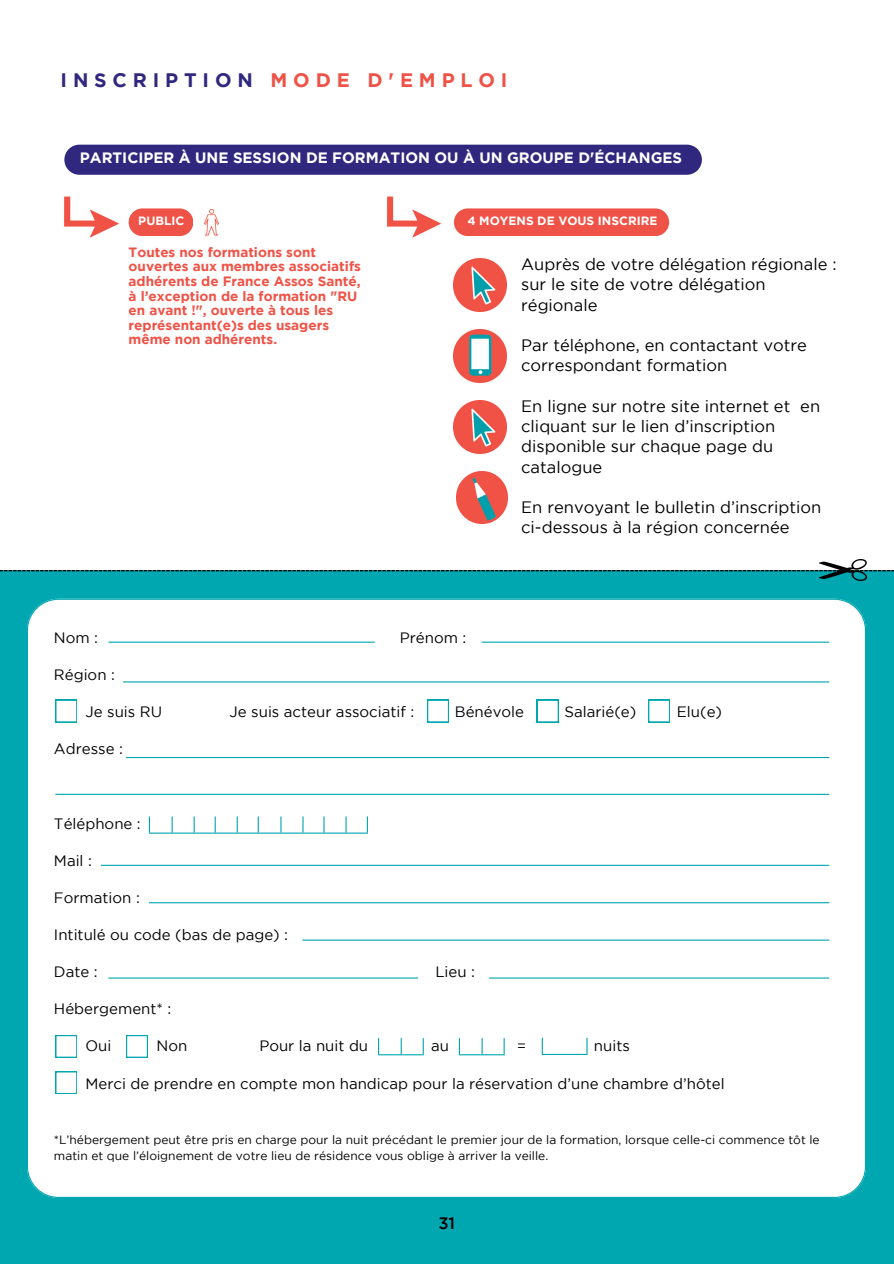
<style>
.page{position:relative;width:894px;height:1264px;background:#fff}
.page>*{position:absolute;margin:0;border:0;box-sizing:border-box;transform-origin:0 0}
.t1{font:700 19.5px "Gotham";letter-spacing:.3em;color:#ef5246}
.t2{font:16.5px/20.2px "Gotham";color:#000}
.t3{font:500 16.5px "Gotham";color:#000}
.t4{font:15px "Gotham";color:#000}
.t5{font:700 15px "Gotham";color:#fff}
.t6{font:700 13.5px/14.7px "Gotham";color:#ef5246}
.t7{font:12px/16px "Gotham";color:#000}
.t8{font:700 12px "Gotham";color:#fff}
.s1{color:#30287f}
</style>
<div class="page">
<div style="left:64px;top:145px;width:637px;height:30px;background:#30287f"></div>
<svg style="left:129px;top:208px;width:64px;height:28px;background:#f06257"></svg>
<div style="left:454px;top:208px;width:215px;height:28px;background:#ef5246"></div>
<img style="left:204px;top:208px;width:14px;height:28px">
<img style="left:64px;top:196px;width:55px;height:42px">
<img style="left:386px;top:196px;width:56px;height:42px">
<div style="left:0;top:570px;width:893px;height:693px;background:#00a6b0"></div>
<svg style="left:27px;top:598px;width:838px;height:599px"></svg>
<img style="left:819px;top:560px;width:46px;height:20px">
<hr style="left:481px;top:641px;width:348px;height:1px;background:#00a6b0">
<hr style="left:126px;top:757px;width:703px;height:1px;background:#00a6b0">
<hr style="left:108px;top:641px;width:266px;height:1px;background:#00a6b0">
<hr style="left:123px;top:681px;width:706px;height:1px;background:#00a6b0">
<hr style="left:149px;top:832px;width:219px;height:1px;background:#00a6b0">
<hr style="left:378px;top:1054px;width:45px;height:1px;background:#00a6b0">
<hr style="left:459px;top:1054px;width:45px;height:1px;background:#00a6b0">
<svg style="left:149px;top:816px;width:1px;height:16px"></svg>
<svg style="left:378px;top:1038px;width:1px;height:16px"></svg>
<svg style="left:458px;top:1038px;width:2px;height:16px"></svg>
<svg style="left:257px;top:816px;width:2px;height:16px"></svg>
<svg style="left:171px;top:816px;width:2px;height:16px"></svg>
<svg style="left:400px;top:1038px;width:1px;height:16px"></svg>
<svg style="left:481px;top:1038px;width:1px;height:16px"></svg>
<svg style="left:280px;top:816px;width:1px;height:16px"></svg>
<svg style="left:214px;top:816px;width:2px;height:16px"></svg>
<svg style="left:323px;top:816px;width:1px;height:16px"></svg>
<svg style="left:193px;top:816px;width:2px;height:16px"></svg>
<svg style="left:422px;top:1038px;width:1px;height:16px"></svg>
<svg style="left:503px;top:1038px;width:1px;height:16px"></svg>
<svg style="left:302px;top:816px;width:1px;height:16px"></svg>
<svg style="left:236px;top:816px;width:2px;height:16px"></svg>
<svg style="left:345px;top:816px;width:1px;height:16px"></svg>
<svg style="left:367px;top:816px;width:1px;height:16px"></svg>
<hr style="left:55px;top:793px;width:774px;height:2px;background:#00a6b0">
<hr style="left:101px;top:864px;width:728px;height:1px;background:#00a6b0">
<hr style="left:149px;top:902px;width:680px;height:1px;background:#00a6b0">
<hr style="left:302px;top:939px;width:527px;height:1px;background:#00a6b0">
<hr style="left:489px;top:977px;width:340px;height:1px;background:#00a6b0">
<hr style="left:108px;top:977px;width:310px;height:1px;background:#00a6b0">
<svg style="left:55px;top:699px;width:22px;height:23px"></svg>
<svg style="left:55px;top:1035px;width:22px;height:22px"></svg>
<svg style="left:55px;top:1071px;width:22px;height:22px"></svg>
<svg style="left:126px;top:1035px;width:21px;height:22px"></svg>
<svg style="left:427px;top:699px;width:21px;height:23px"></svg>
<svg style="left:536px;top:699px;width:22px;height:23px"></svg>
<svg style="left:648px;top:699px;width:21px;height:23px"></svg>
<hr style="left:541px;top:1053px;width:46px;height:1px;background:#00a6b0">
<svg style="left:541px;top:1037px;width:1px;height:16px"></svg>
<svg style="left:586px;top:1037px;width:1px;height:16px"></svg>
<img style="left:454px;top:329px;width:52px;height:53px">
<img style="left:454px;top:258px;width:52px;height:53px">
<img style="left:454px;top:400px;width:52px;height:53px">
<img style="left:456px;top:471px;width:51px;height:52px">
<p class="t1" style="left:61px;top:73px;width:448px"><span class="s1">INSCRIPTION</span> MODE D'EMPLOI</p>
<p class="t5" style="left:80px;top:152px;width:603px">PARTICIPER À UNE SESSION DE FORMATION OU À UN GROUPE D'ÉCHANGES</p>
<p class="t8" style="left:138px;top:216px;width:48px">PUBLIC</p>
<p class="t8" style="left:467px;top:216px;width:191px">4 MOYENS DE VOUS INSCRIRE</p>
<p class="t6" style="left:129px;top:245px;width:234px">Toutes nos formations sont ouvertes aux membres associatifs adhérents de France Assos Santé, à l’exception de la formation "RU en avant !", ouverte à tous les représentant(e)s des usagers même non adhérents.</p>
<p class="t2" style="left:521px;top:255px;width:317px">Auprès de votre délégation régionale : sur le site de votre délégation régionale</p>
<p class="t2" style="left:521px;top:336px;width:287px">Par téléphone, en contactant votre correspondant formation</p>
<p class="t2" style="left:521px;top:397px;width:300px">En ligne sur notre site internet et en cliquant sur le lien d’inscription disponible sur chaque page du catalogue</p>
<p class="t2" style="left:521px;top:498px;width:301px">En renvoyant le bulletin d’inscription ci-dessous à la région concernée</p>
<p class="t4" style="left:54px;top:632px;width:46px">Nom :</p>
<p class="t4" style="left:399px;top:632px;width:68px">Prénom :</p>
<p class="t4" style="left:54px;top:669px;width:62px">Région :</p>
<p class="t4" style="left:85px;top:706px;width:78px">Je suis RU</p>
<p class="t4" style="left:229px;top:706px;width:186px">Je suis acteur associatif :</p>
<p class="t4" style="left:455px;top:706px;width:71px">Bénévole</p>
<p class="t4" style="left:564px;top:706px;width:73px">Salarié(e)</p>
<p class="t4" style="left:676px;top:706px;width:47px">Elu(e)</p>
<p class="t4" style="left:54px;top:743px;width:70px">Adresse :</p>
<p class="t4" style="left:54px;top:817px;width:88px">Téléphone :</p>
<p class="t4" style="left:54px;top:854px;width:39px">Mail :</p>
<p class="t4" style="left:54px;top:891px;width:87px">Formation :</p>
<p class="t4" style="left:54px;top:929px;width:235px">Intitulé ou code (bas de page) :</p>
<p class="t4" style="left:54px;top:966px;width:45px">Date :</p>
<p class="t4" style="left:435px;top:966px;width:41px">Lieu :</p>
<p class="t4" style="left:54px;top:1003px;width:119px">Hébergement* :</p>
<p class="t4" style="left:85px;top:1040px;width:27px">Oui</p>
<p class="t4" style="left:156px;top:1040px;width:32px">Non</p>
<p class="t4" style="left:259px;top:1040px;width:110px">Pour la nuit du</p>
<p class="t4" style="left:431px;top:1040px;width:19px">au</p>
<p class="t4" style="left:516px;top:1040px;width:11px">=</p>
<p class="t4" style="left:593px;top:1040px;width:37px">nuits</p>
<p class="t4" style="left:85px;top:1077px;width:640px">Merci de prendre en compte mon handicap pour la réservation d’une chambre d’hôtel</p>
<p class="t7" style="left:54px;top:1132px;width:767px">*L’hébergement peut être pris en charge pour la nuit précédant le premier jour de la formation, lorsque celle-ci commence tôt le matin et que l’éloignement de votre lieu de résidence vous oblige à arriver la veille.</p>
<p class="t3" style="left:438px;top:1217px;width:18px">31</p>
</div>
